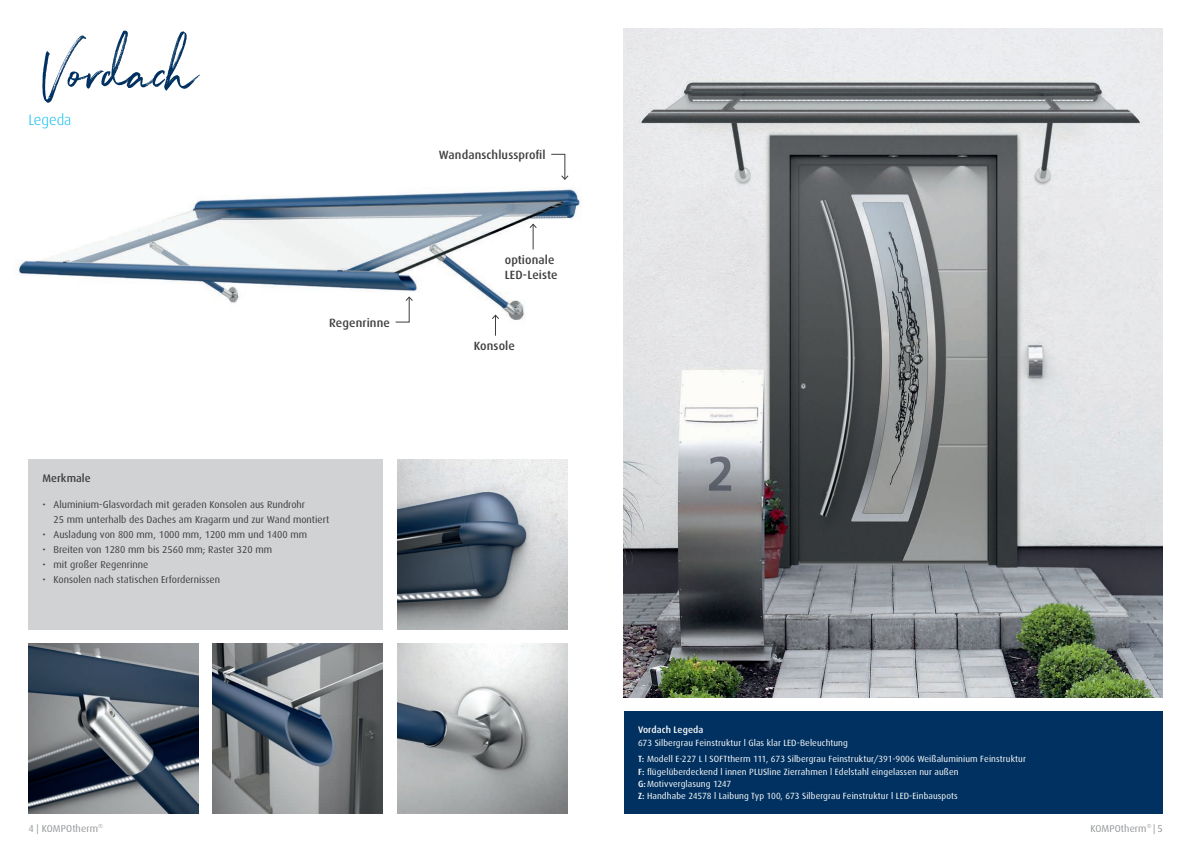
<style>
.page{position:relative;width:1191px;height:842px;background:#fff}
.page>*{position:absolute;margin:0;border:0;box-sizing:border-box;transform-origin:0 0}
.t1{font:70px "Northwell";color:#003160}
.t2{font:300 15px "Dax";letter-spacing:-.005em;color:#00baf1}
.t3{font:500 12px/15px "Dax";letter-spacing:.01em;color:#3e3e3f}
.t4{font:500 11px "Dax";color:#3e3e3f}
.t5{font:10px/15px "Dax";color:#3e3e3f}
.t6{font:10px "Dax";letter-spacing:.01em;color:#939598}
.t7{font:500 9.5px "Dax";letter-spacing:.01em;color:#fff}
.t8{font:9px/12.4px "Dax";letter-spacing:.01em;color:#fff}
.s1{font-weight:500}
</style>
<div class="page">
<div style="left:28px;top:459px;width:355px;height:170px;background:#d1d2d4"></div>
<img style="left:17px;top:153px;width:565px;height:167px">
<img style="left:397px;top:459px;width:170px;height:170px">
<img style="left:28px;top:644px;width:170px;height:170px">
<img style="left:213px;top:644px;width:170px;height:170px">
<img style="left:397px;top:644px;width:170px;height:170px">
<img style="left:624px;top:28px;width:538px;height:669px">
<svg style="left:395px;top:296px;width:18px;height:27px"></svg>
<svg style="left:491px;top:314px;width:8px;height:22px"></svg>
<svg style="left:551px;top:154px;width:18px;height:26px"></svg>
<svg style="left:529px;top:224px;width:8px;height:25px"></svg>
<div style="left:624px;top:711px;width:538px;height:103px;background:#003160"></div>
<h1 class="t1" style="left:43px;top:22px;width:157px">Vordach</h1>
<h2 class="t2" style="left:28px;top:112px;width:44px">Legeda</h2>
<h3 class="t3" style="left:329px;top:315px;width:62px">Regenrinne</h3>
<p class="t4" style="left:43px;top:472px;width:50px">Merkmale</p>
<p class="t5" style="left:54px;top:497px;width:277px;text-indent:-11px">• Aluminium-Glasvordach mit geraden Konsolen aus Rundrohr<br>25 mm unterhalb des Daches am Kragarm und zur Wand montiert</p>
<p class="t5" style="left:43px;top:527px;width:266px">• Ausladung von 800 mm, 1000 mm, 1200 mm und 1400 mm</p>
<p class="t5" style="left:43px;top:542px;width:231px">• Breiten von 1280 mm bis 2560 mm; Raster 320 mm</p>
<p class="t5" style="left:43px;top:557px;width:107px">• mit großer Regenrinne</p>
<p class="t5" style="left:43px;top:572px;width:179px">• Konsolen nach statischen Erfordernissen</p>
<h3 class="t3" style="left:439px;top:147px;width:108px">Wandanschlussprofil</h3>
<h3 class="t3" style="left:505px;top:253px;width:54px">optionale<br>LED-Leiste</h3>
<h3 class="t3" style="left:474px;top:338px;width:43px">Konsole</h3>
<p class="t7" style="left:638px;top:724px;width:67px">Vordach Legeda</p>
<p class="t8" style="left:638px;top:734px;width:389px;line-height:16.7px">673 Silbergrau Feinstruktur l Glas klar LED-Beleuchtung<br><span class="s1">T:</span> Modell E-227 L l SOFTtherm 111, 673 Silbergrau Feinstruktur/391-9006 Weißaluminium Feinstruktur</p>
<p class="t8" style="left:638px;top:765px;width:322px"><span class="s1">F:</span> flügelüberdeckend l innen PLUSline Zierrahmen l Edelstahl eingelassen nur außen<br><span class="s1">G:</span>Motivverglasung 1247<br><span class="s1">Z:</span> Handhabe 24578 l Laibung Typ 100, 673 Silbergrau Feinstruktur l LED-Einbauspots</p>
<p class="t6" style="left:28px;top:823px;width:76px">4 | KOMPOtherm<sup>®</sup></p>
<p class="t6" style="left:1090px;top:823px;width:74px">KOMPOtherm<sup>®</sup> | 5</p>
</div>
